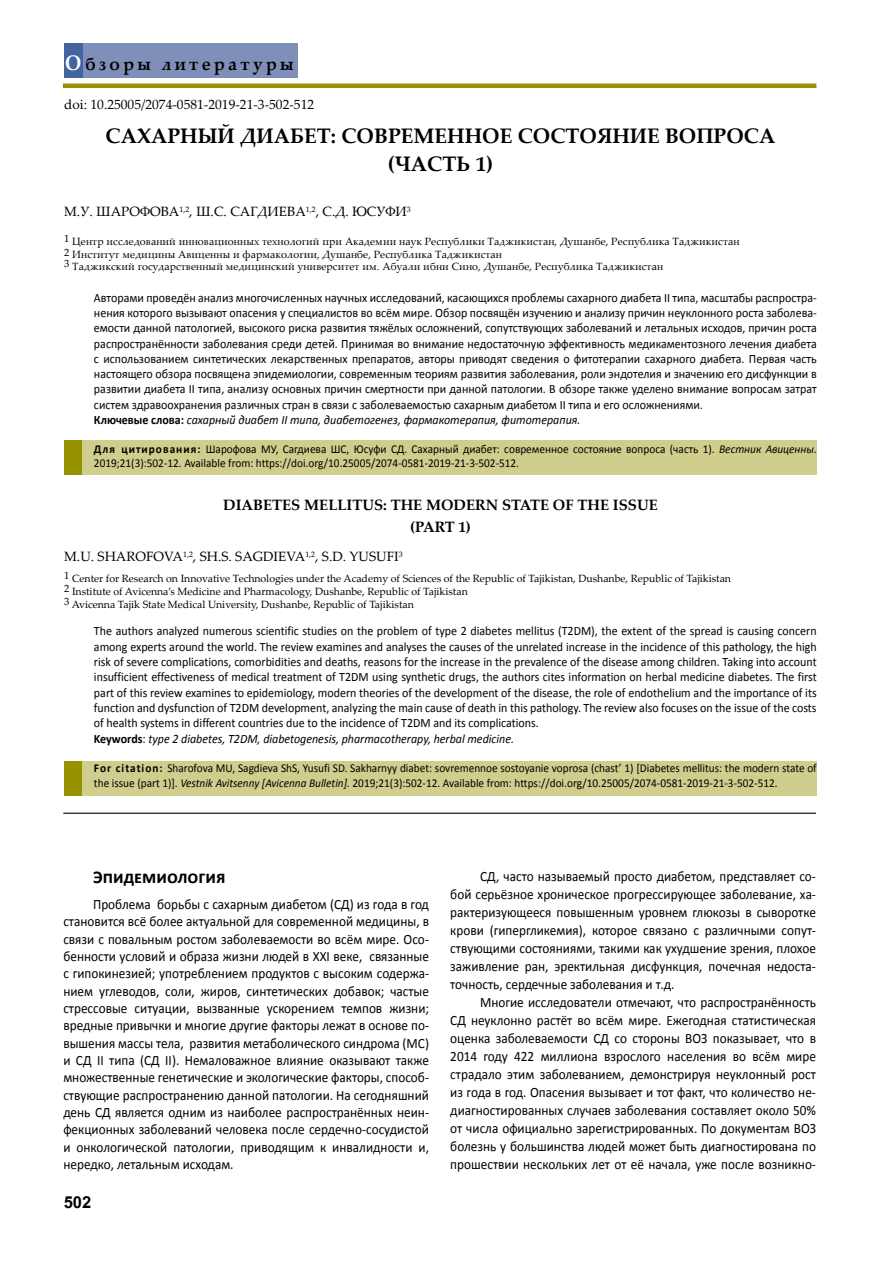
<style>
.page{position:relative;width:893px;height:1263px;background:#fff}
.page>*{position:absolute;margin:0;border:0;box-sizing:border-box;transform-origin:0 0}
.t1{font:700 21px/28.5px "Palatino Linotype";color:#000;text-align:center}
.t2{font:700 18px "Palatino Linotype";letter-spacing:.2em;color:#000;scale:.93 1}
.t3{font:700 18px "Calibri";color:#000}
.t4{font:700 16.5px "Arial Tj";color:#000}
.t5{font:700 15px/22.2px "Palatino Linotype";color:#000;text-align:center}
.t6{font:14.25px/17.2px "Calibri";color:#000;text-align:justify;scale:.93 1}
.t7{font:13.5px "Palatino Linotype";color:#000}
.t8{font:12.75px/15.3px "Calibri Tj";color:#000;scale:.94 1}
.t9{font:12px/14.4px "Calibri Tj";color:#000;scale:.94 1}
.t10{font:10.5px/12.6px "Palatino Linotype";letter-spacing:.01em;color:#000}
.s1{font-size:21px;color:#fff}
.s2{font-family:"Calibri Bold Tj"}
.s3{font-style:italic}
</style>
<div class="page">
<div style="left:63px;top:83px;width:753px;height:5px;background:#979200"></div>
<div style="left:64px;top:44px;width:234px;height:34px;background:#808fba"></div>
<div style="left:64px;top:44px;width:18px;height:34px;background:#42659f"></div>
<div style="left:64px;top:761px;width:753px;height:34px;background:#d0ce8d"></div>
<div style="left:64px;top:761px;width:17px;height:34px;background:#979200"></div>
<div style="left:64px;top:440px;width:753px;height:34px;background:#d0ce8d"></div>
<div style="left:64px;top:440px;width:17px;height:34px;background:#979200"></div>
<hr style="left:63px;top:813px;width:753px;height:1px;background:#000">
<h2 class="t2" style="left:65px;top:51px;width:247px"><span class="s1">О</span>бзоры литературы</h2>
<p class="t7" style="left:64px;top:95px;width:251px">doi: 10.25005/2074-0581-2019-21-3-502-512</p>
<h1 class="t1" style="left:106px;top:121px;width:671px">САХАРНЫЙ ДИАБЕТ: СОВРЕМЕННОЕ СОСТОЯНИЕ ВОПРОСА (ЧАСТЬ 1)</h1>
<p class="t7" style="left:64px;top:202px;width:348px">М.У. Шарофова<sup>1,2</sup>, Ш.С. Сагдиева<sup>1,2</sup>, С.Д. Юсуфи<sup>3</sup></p>
<p class="t10" style="left:64px;top:235px;width:677px">1 Центр исследований инновационных технологий при Академии наук Республики Таджикистан, Душанбе, Республика Таджикистан<br>2 Институт медицины Авиценны и фармакологии, Душанбе, Республика Таджикистан<br>3 Таджикский государственный медицинский университет им. Абуали ибни Сино, Душанбе, Республика Таджикистан</p>
<p class="t8" style="left:94px;top:289px;width:770px">Авторами проведён анализ многочисленных научных исследований, касающихся проблемы сахарного диабета II типа, масштабы распростра&shy;нения которого вызывают опасения у специалистов во всём мире. Обзор посвящён изучению и анализу причин неуклонного роста заболева&shy;емости данной патологией, высокого риска развития тяжёлых осложнений, сопутствующих заболеваний и летальных исходов, причин роста распространённости заболевания среди детей. Принимая во внимание недостаточную эффективность медикаментозного лечения диабета с использованием синтетических лекарственных препаратов, авторы приводят сведения о фитотерапии сахарного диабета. Первая часть настоящего обзора посвящена эпидемиологии, современным теориям развития заболевания, роли эндотелия и значению его дисфункции в развитии диабета II типа, анализу основных причин смертности при данной патологии. В обзоре также уделено внимание вопросам затрат систем здравоохранения различных стран в связи с заболеваемостью сахарным диабетом II типа и его осложнениями.<br><span class="s2">Ключевые слова:</span> <span class="s3">сахарный диабет II типа, диабетогенез, фармакотерапия, фитотерапия.</span></p>
<p class="t9" style="left:94px;top:441px;width:770px"><span class="s2">Для цитирования:</span> Шарофова МУ, Сагдиева ШС, Юсуфи СД. Сахарный диабет: современное состояние вопроса (часть 1). <span class="s3">Вестник Авиценны.<br></span>2019;21(3):502-12. Available from: https://doi.org/10.25005/2074-0581-2019-21-3-502-512.</p>
<p class="t5" style="left:223px;top:493px;width:436px">DIABETES MELLITUS: THE MODERN STATE OF THE ISSUE (PART 1)</p>
<p class="t7" style="left:64px;top:547px;width:305px">M.U. Sharofova<sup>1,2</sup>, Sh.S. Sagdieva<sup>1,2</sup>, S.D. Yusu</p>
<p class="t7" style="left:387px;top:547px;width:17px">fi<sup>3</sup></p>
<p class="t10" style="left:64px;top:572px;width:668px">1 Center for Research on Innovative Technologies under the Academy of Sciences of the Republic of Tajikistan, Dushanbe, Republic of Tajikistan<br>2 Institute of Avicenna’s Medicine and Pharmacology, Dushanbe, Republic of Tajikistan<br>3 Avicenna Tajik State Medical University, Dushanbe, Republic of Tajikistan</p>
<p class="t8" style="left:94px;top:623px;width:770px">The authors analyzed numerous scientific studies on the problem of type 2 diabetes mellitus (T2DM), the extent of the spread is causing concern among experts around the world. The review examines and analyses the causes of the unrelated increase in the incidence of this pathology, the high risk of severe complications, comorbidities and deaths, reasons for the increase in the prevalence of the disease among children. Taking into account insufficient effectiveness of medical treatment of T2DM using synthetic drugs, the authors cites information on herbal medicine diabetes. The first part of this review examines to epidemiology, modern theories of the development of the disease, the role of endothelium and the importance of its function and dysfunction of T2DM development, analyzing the main cause of death in this pathology. The review also focuses on the issue of the costs of health systems in different countries due to the incidence of T2DM and its complications.<br><span class="s2">Keywords</span>: <span class="s3">type 2 diabetes, T2DM, diabetogenesis, pharmacotherapy, herbal medicine.</span></p>
<p class="t9" style="left:94px;top:760px;width:770px"><span class="s2">For citation:</span> Sharofova MU, Sagdieva ShS, Yusufi SD. Sakharnyy diabet: sovremennoe sostoyanie voprosa (chast’ 1) [Diabetes mellitus: the modern state of the issue (part 1)]. <span class="s3">Vestnik Avitsenny [Avicenna Bulletin].</span> 2019;21(3):502-12. Available from: https://doi.org/10.25005/2074-0581-2019-21-3-502-512.</p>
<h2 class="t3" style="left:93px;top:866px;width:134px">Эпидемиология</h2>
<p class="t6" style="left:63px;top:896px;width:395px;text-indent:30px">Проблема борьбы с сахарным диабетом (СД) из года в год становится всё более актуальной для современной медицины, в связи с повальным ростом заболеваемости во всём мире. Осо&shy;бенности условий и образа жизни людей в XXI веке, связанные с гипокинезией; употреблением продуктов с высоким содержа&shy;нием углеводов, соли, жиров, синтетических добавок; частые стрессовые ситуации, вызванные ускорением темпов жизни; вредные привычки и многие другие факторы лежат в основе по&shy;вышения массы тела, развития метаболического синдрома (МС) и СД II типа (СД II). Немаловажное влияние оказывают также множественные генетические и экологические факторы, способ&shy;ствующие распространению данной патологии. На сегодняшний день СД является одним из наиболее распространённых неин&shy;фекционных заболеваний человека после сердечно-сосудистой и онкологической патологии, приводящим к инвалидности и, нередко, летальным исходам.</p>
<p class="t4" style="left:64px;top:1193px;width:29px">502</p>
<p class="t6" style="left:450px;top:867px;width:395px;line-height:18px;text-indent:30px">СД, часто называемый просто диабетом, представляет со&shy;бой серьёзное хроническое прогрессирующее заболевание, ха&shy;рактеризующееся повышенным уровнем глюкозы в сыворотке крови (гипергликемия), которое связано с различными сопут&shy;ствующими состояниями, такими как ухудшение зрения, плохое заживление ран, эректильная дисфункция, почечная недоста&shy;точность, сердечные заболевания и т.д.</p>
<p class="t6" style="left:450px;top:993px;width:395px;line-height:18px;text-indent:30px">Многие исследователи отмечают, что распространённость СД неуклонно растёт во всём мире. Ежегодная статистическая оценка заболеваемости СД со стороны ВОЗ показывает, что в 2014 году 422 миллиона взрослого населения во всём мире страдало этим заболеванием, демонстрируя неуклонный рост из года в год. Опасения вызывает и тот факт, что количество не&shy;диагностированных случаев заболевания составляет около 50% от числа официально зарегистрированных. По документам ВОЗ болезнь у большинства людей может быть диагностирована по прошествии нескольких лет от её начала, уже после возникно-</p>
</div>
